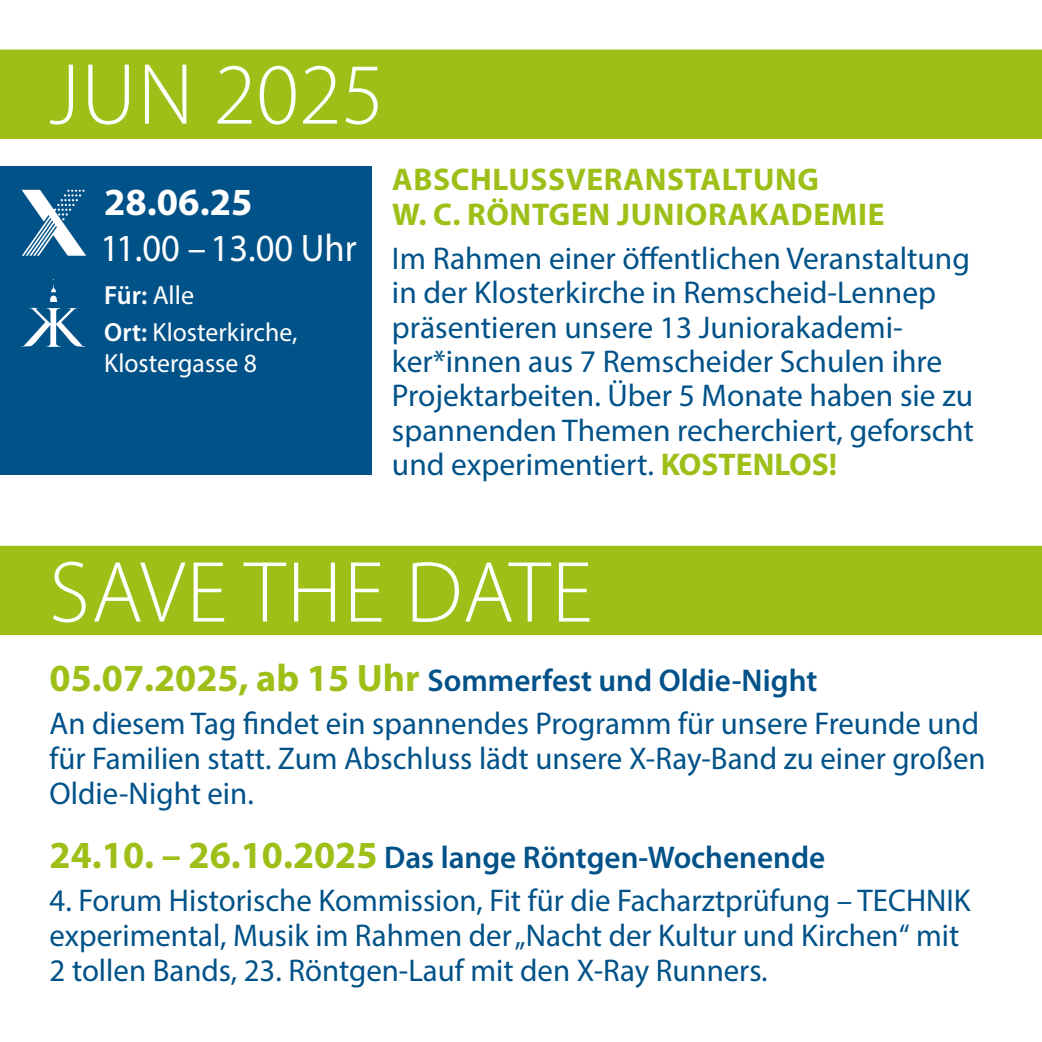
<style>
.page{position:relative;width:1042px;height:1042px;background:#fff}
.page>*{position:absolute;margin:0;border:0;box-sizing:border-box;transform-origin:0 0}
.t1{font:300 87.5px "Myriad Pro";letter-spacing:.02em;color:#fff}
.t2{font:38.5px "Myriad Pro";color:#fff;scale:.95 1}
.t3{font:700 38.5px "Myriad Pro";color:#fff}
.t4{font:31.5px/34.3px "Myriad Pro";color:#005289}
.t5{font:700 31.5px/35px "Myriad Pro";letter-spacing:.02em;color:#9dbf17}
.t6{font:600 31.5px "Myriad Pro";color:#005289}
.t7{font:26.25px/36.4px "Myriad Pro";color:#fff}
.s1{font-weight:600}
.s2{font-weight:700;color:#9dbf17}
.s3{font-weight:700;font-size:38.5px;color:#9dbf17}
</style>
<div class="page">
<div style="left:0;top:166px;width:371px;height:308px;background:#005289"></div>
<svg style="left:21px;top:189px;width:65px;height:67px"></svg>
<div style="left:0;top:50px;width:1042px;height:89px;background:#9dbf17"></div>
<div style="left:0;top:546px;width:1042px;height:89px;background:#9dbf17"></div>
<svg style="left:21px;top:279px;width:64px;height:68px"></svg>
<h1 class="t1" style="left:49px;top:42px;width:337px">JUN 2025</h1>
<p class="t3" style="left:104px;top:177px;width:150px">28.06.25</p>
<p class="t2" style="left:101px;top:224px;width:271px">11.00 –13.00 Uhr</p>
<p class="t7" style="left:104px;top:277px;width:195px"><span class="s1">Für:</span> Alle<br><span class="s1">Ort:</span> Klosterkirche,</p>
<p class="t7" style="left:104px;top:345px;width:154px">Klostergasse 8</p>
<p class="t5" style="left:392px;top:161px;width:494px">ABSCHLUSSVERANSTALTUNG<br>W. C. RÖNTGEN JUNIORAKADEMIE</p>
<p class="t4" style="left:392px;top:241px;width:583px">Im Rahmen einer öffentlichen Veranstaltung in der Klosterkirche in Remscheid-Lennep präsentieren unsere 13 Juniorakademi&shy;ker*innen aus 7 Remscheider Schulen ihre Projektarbeiten. Über 5 Monate haben sie zu spannenden Themen recherchiert, geforscht und experimentiert. <span class="s2">KOSTENLOS!</span></p>
<h1 class="t1" style="left:49px;top:540px;width:545px">SAVE THE DATE</h1>
<p class="t4" style="left:50px;top:659px;width:931px;line-height:42.7px"><span class="s3">05.07.2025, ab 15 Uhr</span> <span class="s1">Sommerfest und Oldie-Night<br></span>An diesem Tag findet ein spannendes Programm für unsere Freunde und</p>
<p class="t4" style="left:50px;top:740px;width:937px">für Familien statt. Zum Abschluss lädt unsere X-Ray-Band zu einer großen<br>Oldie-Night ein.</p>
<p class="t6" style="left:50px;top:838px;width:777px"><span class="s3">24.10. – 26.10.2025</span> Das lange Röntgen-Wochenende</p>
<p class="t4" style="left:50px;top:882px;width:922px">4. Forum Historische Kommission, Fit für die Facharztprüfung – TECHNIK experimental, Musik im Rahmen der „Nacht der Kultur und Kirchen“ mit<br>2 tollen Bands, 23. Röntgen-Lauf mit den X-Ray Runners.</p>
</div>
